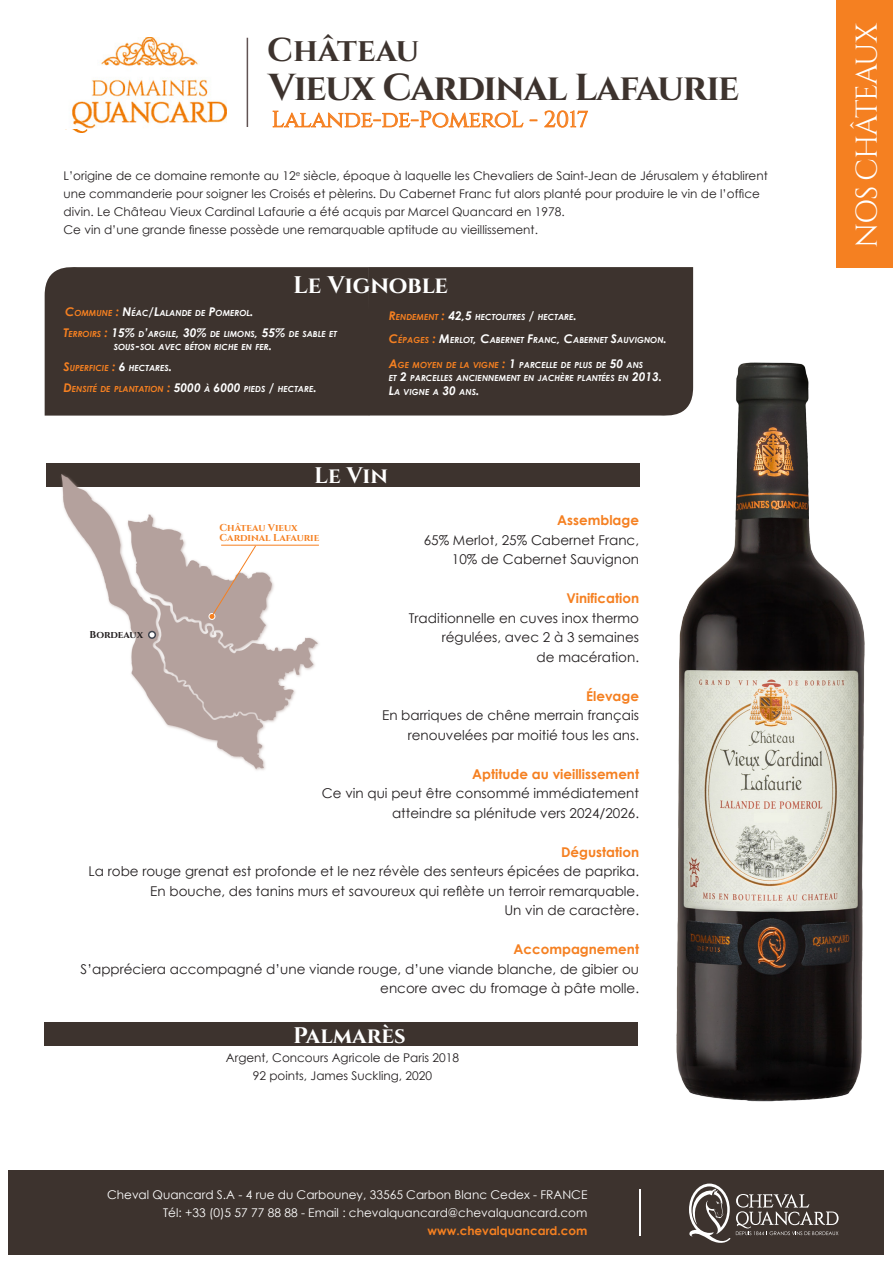
<style>
.page{position:relative;width:893px;height:1263px;background:#fff}
.page>*{position:absolute;margin:0;border:0;box-sizing:border-box;transform-origin:0 0}
.t1{font:700 37.5px "Cinzel";letter-spacing:-.03em;color:#3d332e}
.t2{font:700 33px "Cinzel";color:#3d332e}
.t3{font:30px "Cinzel";letter-spacing:-.04em;color:#fff}
.t4{font:700 24px "Cinzel";letter-spacing:-.01em;color:#fff}
.t5{font:22.5px "Cinzel";color:#f58021}
.t6{font:700 22.5px "Cinzel";color:#fff}
.t7{font:13.5px/19.5px "Century Gothic";color:#231f20;text-align:right}
.t8{font:700 13.5px "Century Gothic";color:#f58021}
.t9{font:12px/18px "Century Gothic";color:#231f20}
.t10{font:12px "Century Gothic";color:#fff}
.t11{font:700 12px "Century Gothic";color:#f58021}
.t12{font:700 10.05px "Cinzel";color:#f58021}
.t13{font:700 10.05px "Cinzel";color:#231f20}
.t14{font:italic 700 8.4px/13.5px "Century Gothic";color:#fff}
.t15{font:italic 700 8.4px "Century Gothic";color:#f58021}
.s1{font-size:12px;color:#f58021}
.s2{color:#f58021}
.s3{font-size:12px}
.s4{font-size:12px;color:#fff}
.s5{color:#fff}
</style>
<div class="page">
<div style="left:9px;top:1170px;width:875px;height:84px;background:#3d332e"></div>
<hr style="left:247px;top:38px;width:1px;height:89px;background:#615353">
<img style="left:72px;top:38px;width:155px;height:90px">
<svg style="left:272px;top:110px;width:266px;height:18px"></svg>
<svg style="left:544px;top:110px;width:44px;height:18px"></svg>
<div style="left:837px;top:0;width:56px;height:267px;background:#f58021"></div>
<div style="left:46px;top:464px;width:593px;height:23px;background:#3d332e"></div>
<div style="left:369px;top:267px;width:324px;height:149px;background:#3d332e"></div>
<div style="left:45px;top:267px;width:324px;height:149px;background:#3d332e"></div>
<div style="left:45px;top:1023px;width:593px;height:23px;background:#3d332e"></div>
<img style="left:59px;top:463px;width:264px;height:307px">
<div style="left:149px;top:631px;width:6px;height:7px;background:#fff;border-radius:50%"></div>
<div style="left:148px;top:631px;width:8px;height:8px;border:2px solid #40444e;border-radius:50%"></div>
<div style="left:209px;top:613px;width:6px;height:7px;border:1px solid #fff;border-radius:50%"></div>
<svg style="left:209px;top:545px;width:48px;height:74px"></svg>
<hr style="left:221px;top:545px;width:98px;height:1px;background:#f58021">
<img style="left:670px;top:361px;width:195px;height:741px">
<svg style="left:689px;top:1183px;width:41px;height:60px"></svg>
<svg style="left:736px;top:1194px;width:102px;height:41px"></svg>
<hr style="left:639px;top:1189px;width:1px;height:46px;background:#fff">
<p class="t2" style="left:267px;top:30px;width:153px">Château</p>
<p class="t1" style="left:268px;top:64px;width:473px">Vieux Cardinal Lafaurie</p>
<p class="t5" style="left:272px;top:106px;width:318px">Lalande-de-PomeroL - 2017</p>
<p class="t9" style="left:63px;top:166px;width:706px">L’origine de ce domaine remonte au 12<sup>e</sup> siècle, époque à laquelle les Chevaliers de Saint-Jean de Jérusalem y établirent</p>
<p class="t9" style="left:63px;top:184px;width:698px">une commanderie pour soigner les Croisés et pèlerins. Du Cabernet Franc fut alors planté pour produire le vin de l’office divin. Le Château Vieux Cardinal Lafaurie a été acquis par Marcel Quancard en 1978.</p>
<p class="t9" style="left:63px;top:220px;width:476px">Ce vin d’une grande finesse possède une remarquable aptitude au vieillissement.</p>
<p class="t4" style="left:293px;top:271px;width:157px">Le Vignoble</p>
<p class="t14" style="left:65px;top:306px;width:190px"><span class="s1">C</span><span class="s2">OMMUNE</span> <span class="s1">:</span> <span class="s3">N</span>ÉAC<span class="s3">/L</span>ALANDE DE <span class="s3">P</span>OMEROL<span class="s3">.</span></p>
<p class="t14" style="left:63px;top:327px;width:275px"><span class="s1">T</span><span class="s2">ERROIRS</span> <span class="s1">:</span> <span class="s3">15%</span> D<span class="s3">’</span>ARGILE<span class="s3">, 30%</span> DE LIMONS<span class="s3">, 55%</span> DE SABLE ET</p>
<p class="t14" style="left:114px;top:340px;width:160px">SOUS<span class="s3">-</span>SOL AVEC BÉTON RICHE EN FER<span class="s3">.</span></p>
<p class="t15" style="left:63px;top:362px;width:110px"><span class="s3">S</span>UPERFICIE <span class="s3">:</span> <span class="s4">6</span> <span class="s5">HECTARES</span><span class="s4">.</span></p>
<p class="t15" style="left:63px;top:383px;width:255px"><span class="s3">D</span>ENSITÉ DE PLANTATION <span class="s3">:</span> <span class="s4">5000</span> <span class="s5">À</span> <span class="s4">6000</span> <span class="s5">PIEDS</span> <span class="s4">/</span> <span class="s5">HECTARE</span><span class="s4">.</span></p>
<p class="t14" style="left:389px;top:310px;width:190px"><span class="s1">R</span><span class="s2">ENDEMENT</span> <span class="s1">:</span> <span class="s3">42,5</span> HECTOLITRES <span class="s3">/</span> HECTARE<span class="s3">.</span></p>
<p class="t14" style="left:389px;top:333px;width:280px"><span class="s1">C</span><span class="s2">ÉPAGES</span> <span class="s1">:</span> <span class="s3">M</span>ERLOT<span class="s3">, C</span>ABERNET <span class="s3">F</span>RANC<span class="s3">, C</span>ABERNET <span class="s3">S</span>AUVIGNON<span class="s3">.</span></p>
<p class="t14" style="left:389px;top:358px;width:256px"><span class="s1">A</span><span class="s2">GE MOYEN DE LA VIGNE</span> <span class="s1">:</span> <span class="s3">1</span> PARCELLE DE PLUS DE <span class="s3">50</span> ANS</p>
<p class="t14" style="left:389px;top:371px;width:275px">ET <span class="s3">2</span> PARCELLES ANCIENNEMENT EN JACHÈRE PLANTÉES EN <span class="s3">2013.<br>L</span>A VIGNE A <span class="s3">30</span> ANS<span class="s3">.</span></p>
<p class="t6" style="left:314px;top:462px;width:75px">Le Vin</p>
<p class="t8" style="left:557px;top:512px;width:83px">Assemblage</p>
<p class="t7" style="left:424px;top:530px;width:217px">65% Merlot, 25% Cabernet Franc,</p>
<p class="t7" style="left:452px;top:549px;width:189px">10% de Cabernet Sauvignon</p>
<p class="t8" style="left:566px;top:590px;width:74px">Vinification</p>
<p class="t7" style="left:409px;top:608px;width:232px">Traditionnelle en cuves inox thermo</p>
<p class="t7" style="left:442px;top:627px;width:199px">régulées, avec 2 à 3 semaines</p>
<p class="t7" style="left:537px;top:647px;width:104px">de macération.</p>
<p class="t8" style="left:586px;top:687px;width:54px">Élevage</p>
<p class="t7" style="left:382px;top:705px;width:258px">En barriques de chêne merrain français</p>
<p class="t7" style="left:408px;top:725px;width:233px">renouvelées par moitié tous les ans.</p>
<p class="t8" style="left:472px;top:765px;width:168px">Aptitude au vieillissement</p>
<p class="t7" style="left:322px;top:783px;width:319px">Ce vin qui peut être consommé immédiatement</p>
<p class="t7" style="left:392px;top:803px;width:249px">atteindre sa plénitude vers 2024/2026.</p>
<p class="t8" style="left:561px;top:843px;width:80px">Dégustation</p>
<p class="t7" style="left:89px;top:861px;width:552px">La robe rouge grenat est profonde et le nez révèle des senteurs épicées de paprika.</p>
<p class="t7" style="left:150px;top:881px;width:490px">En bouche, des tanins murs et savoureux qui reflète un terroir remarquable.</p>
<p class="t7" style="left:504px;top:900px;width:136px">Un vin de caractère.</p>
<p class="t8" style="left:513px;top:941px;width:127px">Accompagnement</p>
<p class="t7" style="left:81px;top:959px;width:560px">S’appréciera accompagné d’une viande rouge, d’une viande blanche, de gibier ou encore avec du fromage à pâte molle.</p>
<p class="t12" style="left:219px;top:521px;width:80px">Château Vieux</p>
<p class="t12" style="left:219px;top:531px;width:101px">Cardinal Lafaurie</p>
<p class="t13" style="left:90px;top:629px;width:55px">Bordeaux</p>
<p class="t6" style="left:293px;top:1022px;width:114px">Palmarès</p>
<p class="t9" style="left:226px;top:1048px;width:235px">Argent, Concours Agricole de Paris 2018</p>
<p class="t9" style="left:253px;top:1066px;width:181px">92 points, James Suckling, 2020</p>
<p class="t10" style="left:107px;top:1187px;width:482px">Cheval Quancard S.A - 4 rue du Carbouney, 33565 Carbon Blanc Cedex - FRANCE</p>
<p class="t10" style="left:163px;top:1205px;width:426px">Tél: +33 (0)5 57 77 88 88 - Email : chevalquancard@chevalquancard.com</p>
<p class="t11" style="left:428px;top:1223px;width:161px">www.chevalquancard.com</p>
<p class="t3" style="left:849px;top:248px;width:226px;rotate:-90deg">NOS CHÂTEAUX</p>
</div>
